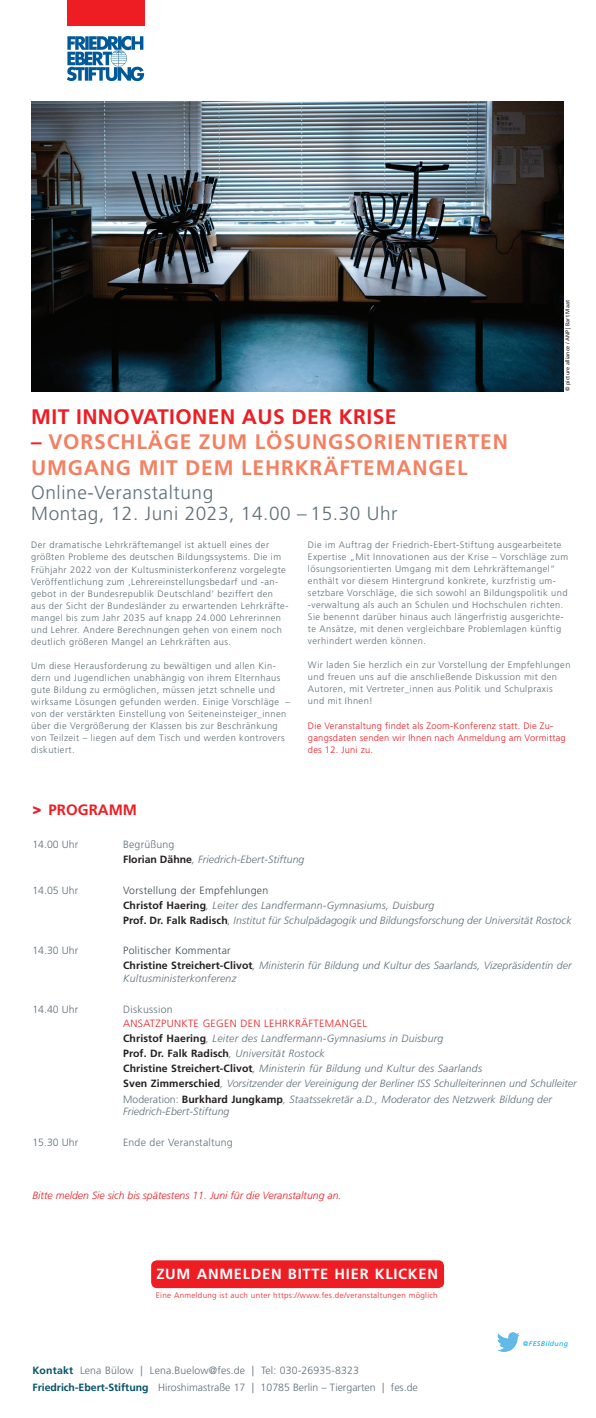
<style>
.page{position:relative;width:596px;height:1418px;background:#fff}
.page>*{position:absolute;margin:0;border:0;box-sizing:border-box;transform-origin:0 0}
.t1{font:700 21px/26px "Frutiger CE";letter-spacing:.04em;color:#f48061}
.t2{font:700 21px "Frutiger CE";letter-spacing:.02em;color:#ee1d23}
.t3{font:300 19px/21px "Frutiger CE";letter-spacing:.03em;color:#5c6f78}
.t4{font:700 15px "Frutiger CE";color:#ee1d23}
.t5{font:700 14.7px "Frutiger CE";letter-spacing:.05em;color:#fff}
.t6{font:italic 300 10.5px/15.3px "Frutiger";letter-spacing:.01em;color:#5c6f78}
.t7{font:300 10.5px "Frutiger CE";letter-spacing:.015em;color:#5c6f78}
.t8{font:italic 300 10.5px "Frutiger";color:#ee1d23}
.t9{font:300 10.5px "Frutiger CE";letter-spacing:.03em;color:#374851}
.t10{font:700 10.5px "Frutiger CE";letter-spacing:.01em;color:#231f20}
.t11{font:300 10.5px "Frutiger CE";color:#ee1d23}
.t12{font:300 9.3px/12px "Frutiger CE";letter-spacing:.045em;color:#5c6f78}
.t13{font:300 9.3px/12px "Frutiger CE";letter-spacing:.025em;color:#ee1d23}
.t14{font:300 8px "Frutiger CE";letter-spacing:.04em;color:#ee1d23}
.t15{font:italic 7px "Frutiger";letter-spacing:.05em;color:#00aeef}
.t16{font:5.5px "Frutiger";color:#231f20}
.s1{color:#ee1d23}
.s2{font-family:"Frutiger";font-weight:900}
.s3{font-family:"Frutiger CE";font-weight:700;font-style:normal;color:#231f20}
.s4{font-family:"Frutiger";font-weight:300;font-style:italic;color:#5c6f78}
.s5{font-family:"Frutiger CE";font-style:normal}
.s6{font-weight:700;color:#045268}
</style>
<div class="page">
<img style="left:32px;top:101px;width:531px;height:290px">
<img style="left:497px;top:1332px;width:23px;height:20px">
<div style="left:151px;top:1260px;width:293px;height:27px;background:#ee1d23;border-radius:6px"></div>
<div style="left:67px;top:0;width:77px;height:25px;background:#ee1d23"></div>
<img style="left:66px;top:35px;width:79px;height:47px">
<h1 class="t2" style="left:31px;top:404px;width:353px">Mit Innovationen aus der Krise</h1>
<h1 class="t1" style="left:31px;top:429px;width:478px"><span class="s1">–</span> Vorschläge zum lösungsorientierten<br>Umgang m it dem Le hrkräftemangel</h1>
<h2 class="t3" style="left:31px;top:482px;width:367px">Online-Veranstaltung<br>Montag, 12. Juni 2023, 14.00 – 15.30 Uhr</h2>
<p class="t16" style="left:564px;top:391px;width:92px;rotate:-90deg">© picture alliance / ANP | Bart Maat</p>
<p class="t12" style="left:31px;top:539px;width:258px">Der dramatische Lehrkräftemangel ist aktuell eines der größten Probleme des deutschen Bildungssystems. Die im Frühjahr 2022 von der Kultusministerkonferenz vorgelegte Veröffentlichung zum ‚Lehrereinstellungsbedarf und -an&shy;gebot in der Bundesrepublik Deutschland‘ beziffert den aus der Sicht der Bundesländer zu erwartenden Lehrkräfte&shy;mangel bis zum Jahr 2035 auf knapp 24.000 Lehrerinnen und Lehrer. Andere Berechnungen gehen von einem noch deutlich größeren Mangel an Lehrkräften aus.</p>
<p class="t12" style="left:31px;top:659px;width:260px">Um diese Herausforderung zu bewältigen und allen Kin&shy;dern und Jugendlichen unabhängig von ihrem Elternhaus gute Bildung zu ermöglichen, müssen jetzt schnelle und wirksame Lösungen gefunden werden. Einige Vorschläge – von der verstärkten Einstellung von Seiteneinsteiger_innen über die Vergrößerung der Klassen bis zur Beschränkung von Teilzeit – liegen auf dem Tisch und werden kontrovers diskutiert.</p>
<p class="t12" style="left:308px;top:539px;width:262px">Die im Auftrag der Friedrich-Ebert-Stiftung ausgearbeitete Expertise „Mit Innovationen aus der Krise – Vorschläge zum lösungsorientierten Umgang mit dem Lehrkräftemangel“ enthält vor diesem Hintergrund konkrete, kurzfristig um&shy;setzbare Vorschläge, die sich sowohl an Bildungspolitik und -verwaltung als auch an Schulen und Hochschulen richten.<br>Sie benennt darüber hinaus auch längerfristig ausgerichte&shy;te Ansätze, mit denen vergleichbare Problemlagen künftig verhindert werden können.</p>
<p class="t12" style="left:308px;top:659px;width:264px">Wir laden Sie herzlich ein zur Vorstellung der Empfehlungen und freuen uns auf die anschließende Diskussion mit den Autoren, mit Vertreter_innen aus Politik und Schulpraxis und mit Ihnen!</p>
<p class="t13" style="left:308px;top:719px;width:259px">Die Veranstaltung findet als Zoom-Konferenz statt. Die Zu&shy;gangsdaten senden wir Ihnen nach Anmeldung am Vormittag des 12. Juni zu.</p>
<h3 class="t4" style="left:32px;top:801px;width:91px"><span class="s2">&gt;</span> Programm</h3>
<p class="t7" style="left:32px;top:838px;width:47px">14.00 Uhr</p>
<p class="t7" style="left:123px;top:838px;width:53px">Begrüßung</p>
<p class="t6" style="left:123px;top:852px;width:183px"><span class="s3">Florian Dähne</span>, Friedrich-Ebert-Stiftung</p>
<p class="t7" style="left:32px;top:884px;width:47px">14.05 Uhr</p>
<p class="t9" style="left:123px;top:884px;width:147px">Vorstellung der Empfehlungen</p>
<p class="t6" style="left:123px;top:897px;width:449px;line-height:15px"><span class="s3">Christof Haering</span>, Leiter des Landfermann-Gymnasiums, Duisburg<br><span class="s3">Prof. Dr. Falk Radisch</span>, Institut für Schulpädagogik und Bildungsforschung der Universität Rostock</p>
<p class="t7" style="left:32px;top:944px;width:47px">14.30 Uhr</p>
<p class="t9" style="left:123px;top:944px;width:109px">Politischer Kommentar</p>
<p class="t6" style="left:123px;top:959px;width:449px;line-height:13px"><span class="s3">Christine Streichert-Clivot</span>, Ministerin für Bildung und Kultur des Saarlands, Vizepräsidentin der<br>Kultusministerkonferenz</p>
<p class="t7" style="left:32px;top:1003px;width:47px">14.40 Uhr</p>
<p class="t7" style="left:123px;top:1003px;width:51px">Diskussion</p>
<p class="t11" style="left:123px;top:1017px;width:22px">Ansatzpu</p>
<p class="t11" style="left:174px;top:1017px;width:14px">nkte</p>
<p class="t11" style="left:203px;top:1017px;width:114px">gegen den Leh rkräftema</p>
<p class="t11" style="left:341px;top:1017px;width:21px">ngel</p>
<p class="t6" style="left:123px;top:1030px;width:321px"><span class="s3">Christof Haering</span>, Leiter des Landfermann-Gymnasiums in Duisburg</p>
<p class="t10" style="left:123px;top:1047px;width:203px">Prof. Dr. Falk Radisch<span class="s4">, Universität Rostock</span></p>
<p class="t6" style="left:123px;top:1060px;width:455px"><span class="s3">Christine Streichert-Clivot</span>, Ministerin für Bildung und Kultur des Saarlands<br><span class="s3">Sven Zimmerschied</span>, Vorsitzender der Vereinigung der Berliner ISS Schulleiterinnen und Schulleiter<br><span class="s5">Moderation:</span> <span class="s3">Burkhard Jungkamp</span>, Staatssekretär a.D., Moderator des Netzwerk Bildung der</p>
<p class="t6" style="left:123px;top:1104px;width:108px">Friedrich-Ebert-Stiftung</p>
<p class="t7" style="left:32px;top:1136px;width:47px">15.30 Uhr</p>
<p class="t7" style="left:123px;top:1136px;width:111px">Ende der Veranstaltung</p>
<p class="t8" style="left:32px;top:1188px;width:310px">Bitte melden Sie sich bis spätestens 11. Juni für die Veranstaltung an.</p>
<h3 class="t5" style="left:156px;top:1264px;width:281px">ZUM ANMELDEN BITTE HIER KLICKEN</h3>
<p class="t14" style="left:156px;top:1290px;width:283px">Eine Anmeldung ist auch unter https://www.fes.de/veranstaltungen möglich</p>
<p class="t7" style="left:32px;top:1363px;width:328px"><span class="s6">Kontakt</span> Lena Bülow | Lena.Buelow@fes.de | Tel: 030-26935-8323</p>
<p class="t7" style="left:32px;top:1381px;width:386px"><span class="s6">Friedrich-Ebert-Stiftung</span> Hiroshimastraße 17 | 10785 Berlin – Tiergarten | fes.de</p>
<p class="t15" style="left:522px;top:1339px;width:47px">@FESBildung</p>
</div>
